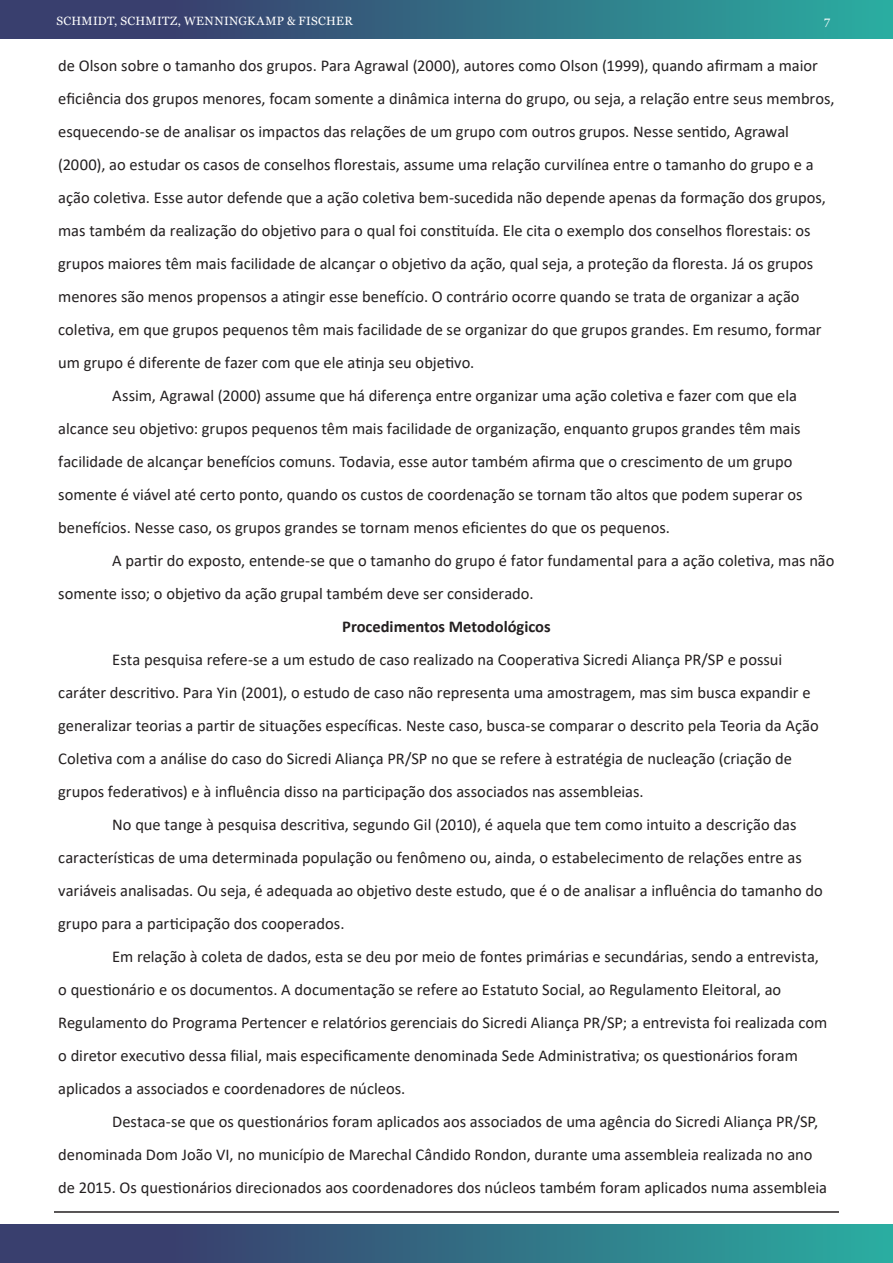
<style>
.page{position:relative;width:893px;height:1263px;background:#fff}
.page>*{position:absolute;margin:0;border:0;box-sizing:border-box;transform-origin:0 0}
.Paragrafo{font:16.5px/33px "Calibri";color:#231f20}
.Título_Nivel_1{font:700 16.5px "Calibri";color:#231f20}
.t1{font:12px "Georgia";letter-spacing:.025em;color:#fff}
</style>
<div class="page">
<div style="left:0;top:0;width:893px;height:38px;background:linear-gradient(to right,#3b2e66,#2baaa0)"></div>
<div style="left:0;top:1225px;width:893px;height:38px;background:linear-gradient(to right,#3b2e66,#2baaa0)"></div>
<hr style="left:54px;top:1211px;width:785px;height:2px;background:#231f20">
<p class="t1" style="left:56px;top:13px;width:298px">SCHMIDT, SCHMITZ, WENNINGKAMP &amp; FISCHER</p>
<p class="t1" style="left:824px;top:13px;width:8px">7</p>
<p class="Paragrafo" style="left:58px;top:48px;width:778px">de Olson sobre o tamanho dos grupos. Para Agrawal (2000), autores como Olson (1999), quando afirmam a maior eficiência dos grupos menores, focam somente a dinâmica interna do grupo, ou seja, a relação entre seus membros, esquecendo-se de analisar os impactos das relações de um grupo com outros grupos. Nesse sentido, Agrawal (2000), ao estudar os casos de conselhos florestais, assume uma relação curvilínea entre o tamanho do grupo e a ação coletiva. Esse autor defende que a ação coletiva bem-sucedida não depende apenas da formação dos grupos, mas também da realização do objetivo para o qual foi constituída. Ele cita o exemplo dos conselhos florestais: os grupos maiores têm mais facilidade de alcançar o objetivo da ação, qual seja, a proteção da floresta. Já os grupos menores são menos propensos a atingir esse benefício. O contrário ocorre quando se trata de organizar a ação coletiva, em que grupos pequenos têm mais facilidade de se organizar do que grupos grandes. Em resumo, formar um grupo é diferente de fazer com que ele atinja seu objetivo.</p>
<p class="Paragrafo" style="left:58px;top:378px;width:746px;text-indent:54px">Assim, Agrawal (2000) assume que há diferença entre organizar uma ação coletiva e fazer com que ela alcance seu objetivo: grupos pequenos têm mais facilidade de organização, enquanto grupos grandes têm mais facilidade de alcançar benefícios comuns. Todavia, esse autor também afirma que o crescimento de um grupo somente é viável até certo ponto, quando os custos de coordenação se tornam tão altos que podem superar os benefícios. Nesse caso, os grupos grandes se tornam menos eficientes do que os pequenos.</p>
<p class="Paragrafo" style="left:58px;top:543px;width:778px;text-indent:54px">A partir do exposto, entende-se que o tamanho do grupo é fator fundamental para a ação coletiva, mas não somente isso; o objetivo da ação grupal também deve ser considerado.</p>
<p class="Título_Nivel_1" style="left:342px;top:614px;width:210px">Procedimentos Metodológicos</p>
<p class="Paragrafo" style="left:58px;top:642px;width:762px;text-indent:54px">Esta pesquisa refere-se a um estudo de caso realizado na Cooperativa Sicredi Aliança PR/SP e possui caráter descritivo. Para Yin (2001), o estudo de caso não representa uma amostragem, mas sim busca expandir e generalizar teorias a partir de situações específicas. Neste caso, busca-se comparar o descrito pela Teoria da Ação Coletiva com a análise do caso do Sicredi Aliança PR/SP no que se refere à estratégia de nucleação (criação de grupos federativos) e à influência disso na participação dos associados nas assembleias.</p>
<p class="Paragrafo" style="left:58px;top:807px;width:766px;text-indent:54px">No que tange à pesquisa descritiva, segundo Gil (2010), é aquela que tem como intuito a descrição das características de uma determinada população ou fenômeno ou, ainda, o estabelecimento de relações entre as variáveis analisadas. Ou seja, é adequada ao objetivo deste estudo, que é o de analisar a influência do tamanho do grupo para a participação dos cooperados.</p>
<p class="Paragrafo" style="left:58px;top:939px;width:771px;text-indent:54px">Em relação à coleta de dados, esta se deu por meio de fontes primárias e secundárias, sendo a entrevista, o questionário e os documentos. A documentação se refere ao Estatuto Social, ao Regulamento Eleitoral, ao Regulamento do Programa Pertencer e relatórios gerenciais do Sicredi Aliança PR/SP; a entrevista foi realizada com o diretor executivo dessa filial, mais especificamente denominada Sede Administrativa; os questionários foram aplicados a associados e coordenadores de núcleos.</p>
<p class="Paragrafo" style="left:58px;top:1104px;width:770px;text-indent:54px">Destaca-se que os questionários foram aplicados aos associados de uma agência do Sicredi Aliança PR/SP, denominada Dom João VI, no município de Marechal Cândido Rondon, durante uma assembleia realizada no ano de 2015. Os questionários direcionados aos coordenadores dos núcleos também foram aplicados numa assembleia</p>
</div>
